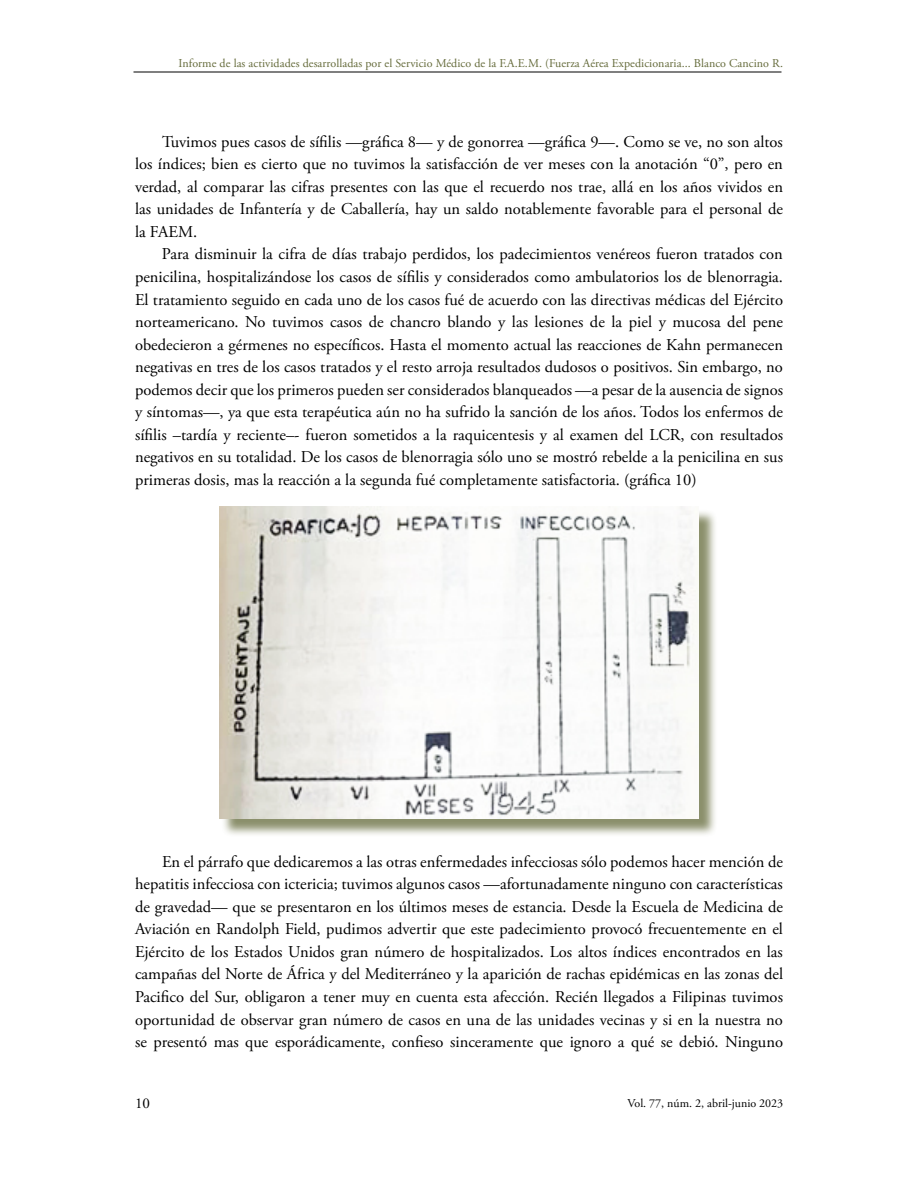
<style>
.page{position:relative;width:918px;height:1188px;background:#fff}
.page>*{position:absolute;margin:0;border:0;box-sizing:border-box;transform-origin:0 0}
.t1{font:16.5px/22.5px "Adobe Garamond Pro";color:#000;text-align:justify}
.t2{font:15px "Adobe Garamond Pro";color:#000}
.t3{font:12px "Adobe Garamond Pro";letter-spacing:.005em;color:#656b3b}
.t4{font:12px "Adobe Garamond Pro";color:#000}
</style>
<div class="page">
<hr style="left:134px;top:72px;width:648px;height:1px;background:#000">
<div style="left:221px;top:509px;width:496px;height:329px;background:#656b3b;opacity:.75"></div>
<img style="left:219px;top:507px;width:480px;height:312px">
<p class="t3" style="left:178px;top:56px;width:606px">Informe de las actividades desarrolladas por el Servicio Médico de la F.A.E.M. (Fuerza Aérea Expedicionaria... Blanco Cancino R.</p>
<p class="t1" style="left:135px;top:131px;width:650px;text-indent:27px">Tuvimos pues casos de sífilis —gráfica 8— y de gonorrea —gráfica 9—. Como se ve, no son altos los índices; bien es cierto que no tuvimos la satisfacción de ver meses con la anotación “0”, pero en verdad, al comparar las cifras presentes con las que el recuerdo nos trae, allá en los años vividos en las unidades de Infantería y de Caballería, hay un saldo notablemente favorable para el personal de la FAEM.</p>
<p class="t1" style="left:135px;top:244px;width:650px;text-indent:27px">Para disminuir la cifra de días trabajo perdidos, los padecimientos venéreos fueron tratados con penicilina, hospitalizándose los casos de sífilis y considerados como ambulatorios los de blenorragia.<br>El tratamiento seguido en cada uno de los casos fué de acuerdo con las directivas médicas del Ejército norteamericano. No tuvimos casos de chancro blando y las lesiones de la piel y mucosa del pene obedecieron a gérmenes no específicos. Hasta el momento actual las reacciones de Kahn permanecen negativas en tres de los casos tratados y el resto arroja resultados dudosos o positivos. Sin embargo, no podemos decir que los primeros pueden ser considerados blanqueados —a pesar de la ausencia de signos y síntomas—, ya que esta terapéutica aún no ha sufrido la sanción de los años. Todos los enfermos de sífilis –tardía y reciente–- fueron sometidos a la raquicentesis y al examen del LCR, con resultados negativos en su totalidad. De los casos de blenorragia sólo uno se mostró rebelde a la penicilina en sus primeras dosis, mas la reacción a la segunda fué completamente satisfactoria. (gráfica 10)</p>
<p class="t1" style="left:135px;top:851px;width:650px;text-indent:27px">En el párrafo que dedicaremos a las otras enfermedades infecciosas sólo podemos hacer mención de hepatitis infecciosa con ictericia; tuvimos algunos casos —afortunadamente ninguno con características de gravedad— que se presentaron en los últimos meses de estancia. Desde la Escuela de Medicina de Aviación en Randolph Field, pudimos advertir que este padecimiento provocó frecuentemente en el Ejército de los Estados Unidos gran número de hospitalizados. Los altos índices encontrados en las campañas del Norte de África y del Mediterráneo y la aparición de rachas epidémicas en las zonas del Pacifico del Sur, obligaron a tener muy en cuenta esta afección. Recién llegados a Filipinas tuvimos oportunidad de observar gran número de casos en una de las unidades vecinas y si en la nuestra no se presentó mas que esporádicamente, confieso sinceramente que ignoro a qué se debió. Ninguno</p>
<p class="t2" style="left:135px;top:1094px;width:16px">10</p>
<p class="t4" style="left:628px;top:1096px;width:157px">Vol. 77, núm. 2, abril-junio 2023</p>
</div>
